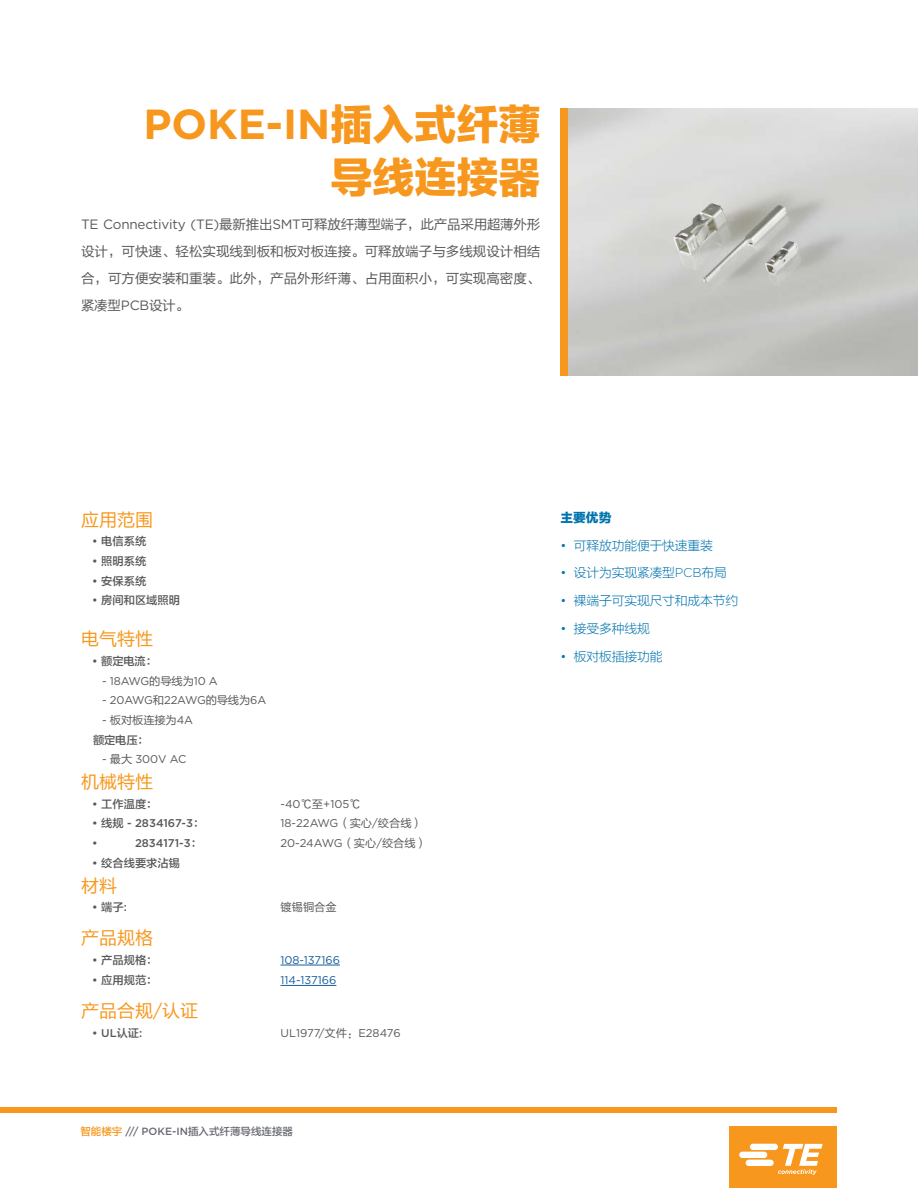
<style>
.page{position:relative;width:918px;height:1188px;background:#fff}
.page>*{position:absolute;margin:0;border:0;box-sizing:border-box;transform-origin:0 0}
.Captions_Italic{font:700 42px "Gotham";color:#f7971d}
.Captions_Italic-2{font:42px "FZLTTHJW GB1 0";color:#f7971d}
.Orange_BODY_HEADINGS{font:18px "FZLTHJW GB1 0";color:#f7971d}
.BLUE_BULLET_TEXT{font:18px "FZLTHJW GB1 0";color:#f7971d}
.TEXT_UNDER_BLUE_HEAD{font:13.5px/27px "FZLTHJW GB1 0";color:#57585a;text-align:justify}
.t1{font:12.75px "FZLTXHJW GB1 0";letter-spacing:-.01em;color:#0073ae}
.KEY_FEATURE__TITLE{font:12.75px "FZLTTHJW GB1 0";color:#0073ae}
.BLUE_BULLET_TEXT-2{font:11.25px "Gotham";letter-spacing:-.01em;color:#57585a}
.BLUE_BULLET_TEXT-3{font:11.25px "FZLTZHJW GB1 0";color:#57585a}
.t2{font:500 11.25px "Gotham";color:#57585a}
.t3{font:11.25px "Gotham";color:#175d9e}
.BLUE_BULLET_TEXT-4{font:11.25px "FZLTHJW GB1 0";letter-spacing:-.01em;color:#57585a}
.B_Footer_Info{font:500 10.5px "Gotham";color:#696b73}
.s1{font-family:"FZLTTHJW GB1 0";font-weight:400}
.s2{font-family:"Gotham"}
.s3{font-family:"Gotham";font-weight:500}
.s4{font-family:"FZLTHJW GB1 0"}
.s5{font-family:"FZLTZHJW GB1 0";font-weight:400}
.s6{font-family:"FZLTZHJW GB1 0";font-weight:400;color:#f7971d}
.s7{font-family:"Gotham";font-weight:300}
</style>
<div class="page">
<div style="left:0;top:1107px;width:837px;height:6px;background:#f7971d"></div>
<div style="left:729px;top:1126px;width:108px;height:62px;background:#f7971d"></div>
<svg style="left:739px;top:1144px;width:84px;height:31px"></svg>
<img style="left:568px;top:108px;width:350px;height:268px">
<div style="left:560px;top:280px;width:8px;height:96px;background:#f7971d"></div>
<div style="left:560px;top:108px;width:8px;height:172px;background:#f7971d"></div>
<hr style="left:280px;top:965px;width:60px;height:1px;background:#175d9e">
<hr style="left:280px;top:985px;width:56px;height:1px;background:#175d9e">
<p class="Captions_Italic" style="left:143px;top:100px;width:398px">POKE-IN<span class="s1">插入式纤薄</span></p>
<p class="Captions_Italic-2" style="left:330px;top:155px;width:211px">导线连接器</p>
<p class="TEXT_UNDER_BLUE_HEAD" style="left:81px;top:211px;width:461px"><span class="s2">TE Connectivity (TE)</span>最新推出<span class="s2">SMT</span>可释放纤薄型端子，此产品采用超薄外形设计，可快速、轻松实现线到板和板对板连接。可释放端子与多线规设计相结合，可方便安装和重装。此外，产品外形纤薄、占用面积小，可实现高密度、紧凑型<span class="s2">PCB</span>设计。</p>
<p class="Orange_BODY_HEADINGS" style="left:81px;top:509px;width:73px">应用范围</p>
<p class="BLUE_BULLET_TEXT-3" style="left:92px;top:535px;width:55px"><span class="s3">•</span> 电信系统</p>
<p class="BLUE_BULLET_TEXT-3" style="left:92px;top:555px;width:55px"><span class="s3">•</span> 照明系统</p>
<p class="BLUE_BULLET_TEXT-3" style="left:92px;top:574px;width:55px"><span class="s3">•</span> 安保系统</p>
<p class="BLUE_BULLET_TEXT-3" style="left:92px;top:594px;width:89px"><span class="s3">•</span> 房间和区域照明</p>
<p class="Orange_BODY_HEADINGS" style="left:81px;top:629px;width:73px">电气特性</p>
<p class="BLUE_BULLET_TEXT-3" style="left:92px;top:655px;width:66px"><span class="s3">•</span> 额定电流：</p>
<p class="BLUE_BULLET_TEXT-2" style="left:102px;top:674px;width:117px">- 18AWG<span class="s4">的导线为</span>10 A</p>
<p class="BLUE_BULLET_TEXT-2" style="left:102px;top:694px;width:166px">- 20AWG<span class="s4">和</span>22AWG<span class="s4">的导线为</span>6A</p>
<p class="BLUE_BULLET_TEXT-4" style="left:102px;top:714px;width:93px"><span class="s2">-</span> 板对板连接为<span class="s2">4A</span></p>
<p class="BLUE_BULLET_TEXT-3" style="left:93px;top:733px;width:57px">额定电压：</p>
<p class="BLUE_BULLET_TEXT-2" style="left:102px;top:753px;width:86px">- <span class="s4">最大</span> 300V AC</p>
<p class="BLUE_BULLET_TEXT" style="left:81px;top:772px;width:73px">机械特性</p>
<p class="BLUE_BULLET_TEXT-3" style="left:92px;top:798px;width:67px"><span class="s3">•</span> 工作温度：</p>
<p class="BLUE_BULLET_TEXT-2" style="left:280px;top:798px;width:82px">-40<span class="s4">℃至</span>+105<span class="s4">℃</span></p>
<p class="t2" style="left:92px;top:817px;width:114px">• <span class="s5">线规</span> - 2834167-3<span class="s5">：</span></p>
<p class="BLUE_BULLET_TEXT-2" style="left:280px;top:817px;width:144px">18-22AWG<span class="s4">（实心</span>/<span class="s4">绞合线）</span></p>
<p class="t2" style="left:92px;top:837px;width:7px">•</p>
<p class="t2" style="left:135px;top:837px;width:68px">2834171-3<span class="s5">：</span></p>
<p class="BLUE_BULLET_TEXT-2" style="left:280px;top:837px;width:148px">20-24AWG<span class="s4">（实心</span>/<span class="s4">绞合线）</span></p>
<p class="BLUE_BULLET_TEXT-3" style="left:92px;top:857px;width:89px"><span class="s3">•</span> 绞合线要求沾锡</p>
<p class="BLUE_BULLET_TEXT" style="left:81px;top:875px;width:37px">材料</p>
<p class="t2" style="left:92px;top:901px;width:36px">• <span class="s5">端子</span>:</p>
<p class="BLUE_BULLET_TEXT-4" style="left:280px;top:901px;width:58px">镀锡铜合金</p>
<p class="Orange_BODY_HEADINGS" style="left:81px;top:928px;width:73px">产品规格</p>
<p class="BLUE_BULLET_TEXT-3" style="left:92px;top:954px;width:67px"><span class="s3">•</span> 产品规格：</p>
<p class="t3" style="left:280px;top:954px;width:61px">108-137166</p>
<p class="BLUE_BULLET_TEXT-3" style="left:92px;top:974px;width:67px"><span class="s3">•</span> 应用规范：</p>
<p class="t3" style="left:280px;top:974px;width:57px">114-137166</p>
<p class="Orange_BODY_HEADINGS" style="left:81px;top:1001px;width:119px">产品合规<span class="s2">/</span>认证</p>
<p class="t2" style="left:92px;top:1027px;width:52px">• UL<span class="s5">认证</span>:</p>
<p class="BLUE_BULLET_TEXT-2" style="left:280px;top:1027px;width:122px">UL1977/<span class="s4">文件：</span>E28476</p>
<p class="B_Footer_Info" style="left:80px;top:1126px;width:214px"><span class="s6">智能楼宇</span> /// POKE-IN<span class="s5">插入式纤薄导线连接器</span></p>
<p class="KEY_FEATURE__TITLE" style="left:560px;top:510px;width:52px">主要优势</p>
<p class="t1" style="left:560px;top:538px;width:154px"><span class="s7">•</span> 可释放功能便于快速重装</p>
<p class="t1" style="left:560px;top:566px;width:168px"><span class="s7">•</span> 设计为实现紧凑型<span class="s7">PCB</span>布局</p>
<p class="t1" style="left:560px;top:593px;width:179px"><span class="s7">•</span> 裸端子可实现尺寸和成本节约</p>
<p class="t1" style="left:560px;top:621px;width:91px"><span class="s7">•</span> 接受多种线规</p>
<p class="t1" style="left:560px;top:649px;width:103px"><span class="s7">•</span> 板对板插接功能</p>
</div>
